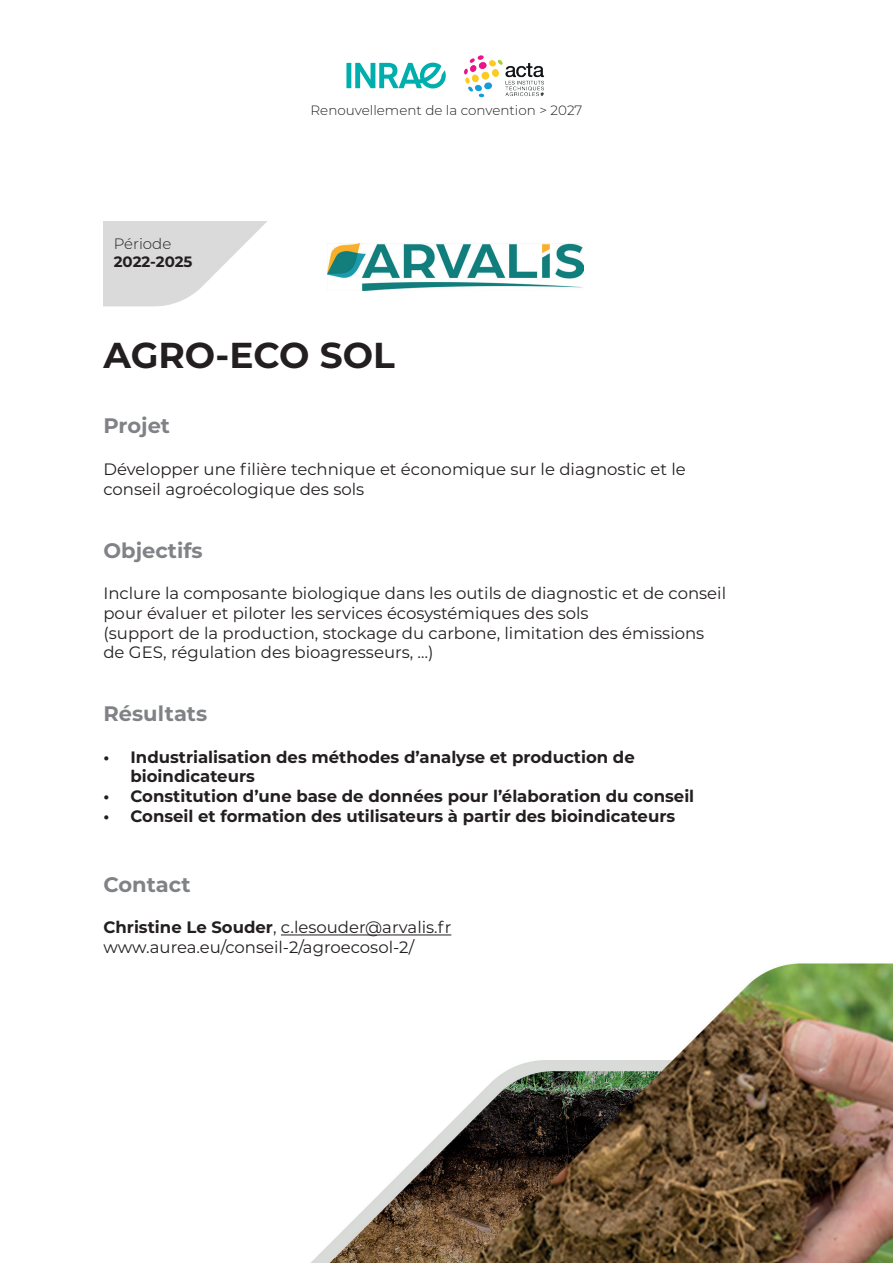
<style>
.page{position:relative;width:893px;height:1263px;background:#fff}
.page>*{position:absolute;margin:0;border:0;box-sizing:border-box;transform-origin:0 0}
.t1{font:700 36px "Montserrat";color:#231f20}
.t2{font:700 21px "Montserrat";color:#808285}
.t3{font:16.5px/19.8px "Montserrat";color:#231f20}
.t4{font:700 16.5px/19.8px "Montserrat";color:#231f20}
.t5{font:700 15px "Montserrat";color:#231f20}
.t6{font:300 15px "Montserrat";color:#231f20}
.t7{font:300 13.5px "Montserrat";color:#231f20}
.s1{font-weight:700}
</style>
<div class="page">
<img style="left:280px;top:934px;width:613px;height:329px">
<hr style="left:281px;top:934px;width:170px;height:1px;background:#231f20">
<img style="left:328px;top:243px;width:255px;height:48px">
<img style="left:464px;top:55px;width:80px;height:42px">
<div style="left:346px;top:63px;width:5px;height:25px;background:#00afad"></div>
<svg style="left:355px;top:63px;width:91px;height:25px"></svg>
<p class="t6" style="left:114px;top:233px;width:59px">Période</p>
<p class="t5" style="left:114px;top:251px;width:80px">2022-2025</p>
<p class="t7" style="left:311px;top:101px;width:273px">Renouvellement de la convention &gt; 2027</p>
<h1 class="t1" style="left:103px;top:329px;width:293px">AGRO-ECO SOL</h1>
<p class="t2" style="left:103px;top:411px;width:68px">Projet</p>
<p class="t3" style="left:103px;top:458px;width:584px">Développer une filière technique et économique sur le diagnostic et le conseil agroécologique des sols</p>
<p class="t2" style="left:103px;top:535px;width:101px">Objectifs</p>
<p class="t3" style="left:103px;top:583px;width:624px">Inclure la composante biologique dans les outils de diagnostic et de conseil pour évaluer et piloter les services écosystémiques des sols<br>(support de la production, stockage du carbone, limitation des émissions de GES, régulation des bioagresseurs, …)</p>
<p class="t2" style="left:103px;top:699px;width:105px">Résultats</p>
<p class="t4" style="left:130px;top:746px;width:506px;text-indent:-27px">• Industrialisation des méthodes d’analyse et production de bioindicateurs</p>
<p class="t4" style="left:103px;top:786px;width:592px">• Constitution d’une base de données pour l’élaboration du conseil</p>
<p class="t4" style="left:103px;top:805px;width:573px">• Conseil et formation des utilisateurs à partir des bioindicateurs</p>
<p class="t2" style="left:103px;top:869px;width:89px">Contact</p>
<p class="t3" style="left:103px;top:917px;width:349px"><span class="s1">Christine Le Souder</span>, c.lesouder@arvalis.fr www.aurea.eu/conseil-2/agroecosol-2/</p>
</div>
